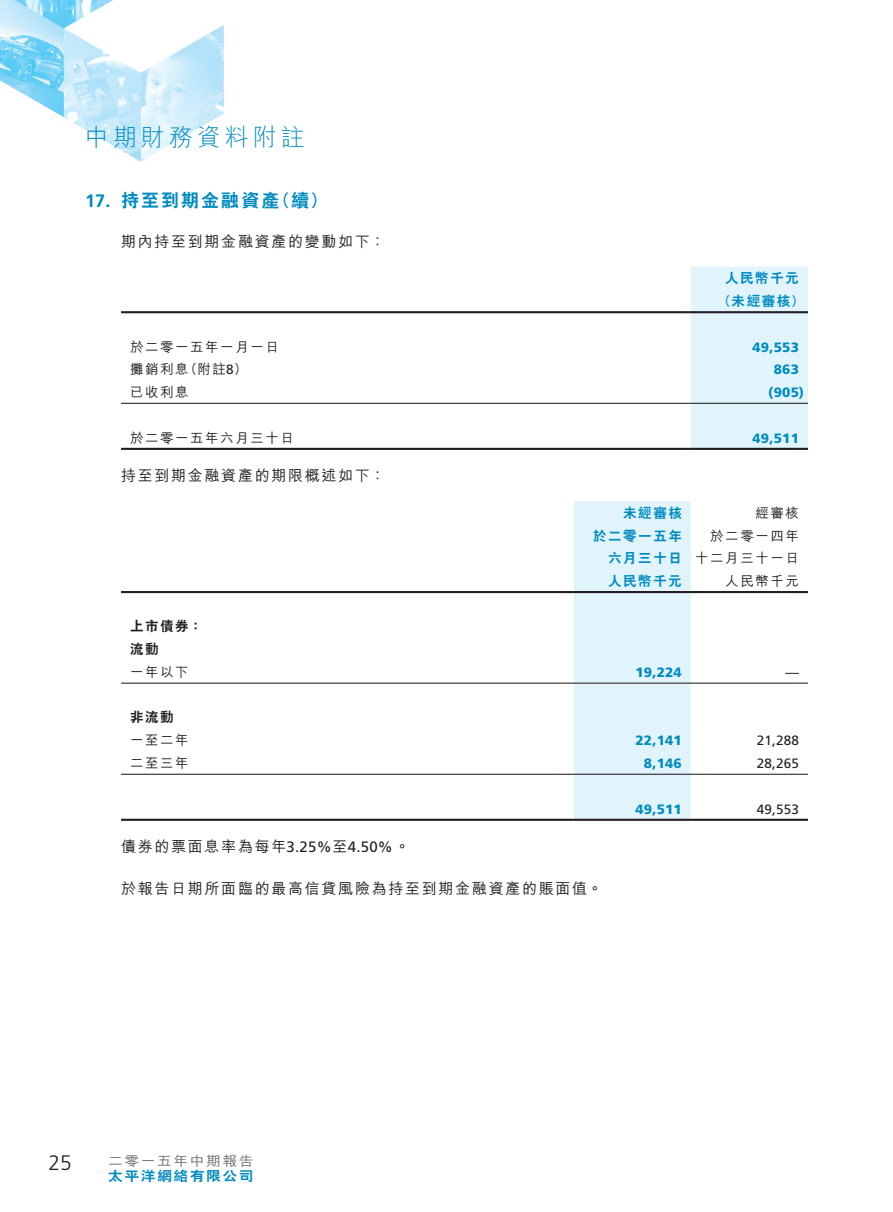
<style>
.page{position:relative;width:893px;height:1212px;background:#fff}
.page>*{position:absolute;margin:0;border:0;box-sizing:border-box;transform-origin:0 0}
.t1{font:300 24px "M Hei HK";letter-spacing:.165em;color:#008bc0}
.t2{font:300 21px "Frutiger LT Std";color:#231f20}
._03_H1{font:800 18px "C Hei 2 HK";letter-spacing:.115em;color:#008bc0}
._03_H1-2{font:700 18px "Frutiger LT Std";color:#008bc0}
._12___P2{font:500 15px "M Hei HK";letter-spacing:.115em;color:#231f20}
._29_Table_Stub__Note{font:500 13.5px "M Hei HK";letter-spacing:.115em;color:#231f20}
._02_Note_Text{font:900 13.5px "Frutiger LT Std";letter-spacing:.015em;color:#008bc0}
._02_Note_Text-2{font:800 13.5px/22.5px "C Hei 2 HK";letter-spacing:.115em;color:#008bc0;text-align:right}
._02_Note_Text-3{font:500 13.5px/22.5px "M Hei HK";letter-spacing:.115em;color:#231f20;text-align:right}
._02_Note_Text-4{font:13.5px "Frutiger LT Std";letter-spacing:.015em;color:#231f20}
._29_Table_Stub__Note-2{font:800 13.5px "C Hei 2 HK";letter-spacing:.115em;color:#231f20}
.t3{font:500 13.5px "M Hei HK";letter-spacing:.1em;color:#6c6d70;scale:1.1 1}
._02_Note_Text-5{font:800 13.5px "C Hei 2 HK";letter-spacing:.115em;color:#008bc0;scale:1.1 1}
.s1{font-family:"Frutiger LT Std";font-weight:400}
</style>
<div class="page">
<img style="left:0;top:0;width:224px;height:162px">
<svg style="left:121px;top:313px;width:561px;height:135px"></svg>
<hr style="left:121px;top:311px;width:561px;height:2px;background:#231f20">
<hr style="left:121px;top:448px;width:561px;height:2px;background:#231f20">
<hr style="left:121px;top:403px;width:561px;height:1px;background:#231f20">
<svg style="left:682px;top:267px;width:126px;height:183px;background:#ddeef5"></svg>
<svg style="left:121px;top:593px;width:687px;height:226px"></svg>
<hr style="left:121px;top:591px;width:444px;height:2px;background:#231f20">
<hr style="left:691px;top:591px;width:108px;height:2px;background:#231f20">
<svg style="left:799px;top:591px;width:9px;height:2px"></svg>
<hr style="left:121px;top:819px;width:444px;height:2px;background:#231f20">
<hr style="left:691px;top:819px;width:108px;height:2px;background:#231f20">
<svg style="left:799px;top:819px;width:9px;height:2px"></svg>
<hr style="left:121px;top:683px;width:444px;height:1px;background:#231f20">
<hr style="left:691px;top:683px;width:108px;height:1px;background:#231f20">
<hr style="left:121px;top:774px;width:444px;height:1px;background:#231f20">
<svg style="left:565px;top:501px;width:126px;height:320px;background:#dff0f7"></svg>
<hr style="left:691px;top:774px;width:108px;height:1px;background:#231f20">
<h1 class="t1" style="left:85px;top:120px;width:221px">中期財務資料附註</h1>
<p class="_03_H1-2" style="left:85px;top:191px;width:27px">17.</p>
<p class="_03_H1" style="left:121px;top:189px;width:160px">持至到期金融資產</p>
<p class="_03_H1" style="left:273px;top:189px;width:56px">（續(</p>
<p class="_12___P2" style="left:121px;top:230px;width:266px">期內持至到期金融資產的變動如下：</p>
<p class="_29_Table_Stub__Note" style="left:130px;top:337px;width:150px">於二零一五年一月一日</p>
<p class="_29_Table_Stub__Note" style="left:130px;top:360px;width:60px">攤銷利息</p>
<p class="_29_Table_Stub__Note" style="left:184px;top:360px;width:65px">（附註 (<span class="s1">8</span></p>
<p class="_29_Table_Stub__Note" style="left:130px;top:382px;width:60px">已收利息</p>
<p class="_29_Table_Stub__Note" style="left:130px;top:428px;width:165px">於二零一五年六月三十日</p>
<p class="_12___P2" style="left:121px;top:465px;width:266px">持至到期金融資產的期限概述如下：</p>
<p class="_29_Table_Stub__Note-2" style="left:130px;top:617px;width:74px">上市債券：</p>
<p class="_29_Table_Stub__Note-2" style="left:130px;top:640px;width:30px">流動</p>
<p class="_29_Table_Stub__Note" style="left:130px;top:662px;width:60px">一年以下</p>
<p class="_29_Table_Stub__Note-2" style="left:130px;top:708px;width:45px">非流動</p>
<p class="_29_Table_Stub__Note" style="left:130px;top:730px;width:60px">一至二年</p>
<p class="_29_Table_Stub__Note" style="left:130px;top:753px;width:60px">二至三年</p>
<p class="_02_Note_Text-2" style="left:725px;top:267px;width:75px">人民幣千元</p>
<p class="_02_Note_Text-2" style="left:718px;top:290px;width:88px">（未經審核(</p>
<p class="_02_Note_Text" style="left:752px;top:339px;width:48px">49,553</p>
<p class="_02_Note_Text" style="left:774px;top:361px;width:27px">863</p>
<p class="_02_Note_Text" style="left:768px;top:384px;width:37px">)905(</p>
<p class="_02_Note_Text" style="left:752px;top:430px;width:48px">49,511</p>
<p class="_02_Note_Text-2" style="left:623px;top:502px;width:60px">未經審核</p>
<p class="_02_Note_Text-2" style="left:593px;top:524px;width:90px">於二零一五年六月三十日</p>
<p class="_02_Note_Text-3" style="left:695px;top:523px;width:105px">於二零一四年十二月三十一日</p>
<p class="_02_Note_Text-3" style="left:725px;top:569px;width:75px">人民幣千元</p>
<p class="_02_Note_Text-3" style="left:755px;top:501px;width:45px">經審核</p>
<p class="_02_Note_Text-2" style="left:608px;top:570px;width:75px">人民幣千元</p>
<p class="_02_Note_Text" style="left:635px;top:664px;width:48px">19,224</p>
<p class="_02_Note_Text-4" style="left:785px;top:664px;width:15px">—</p>
<p class="_02_Note_Text" style="left:635px;top:732px;width:48px">22,141</p>
<p class="_02_Note_Text-4" style="left:757px;top:733px;width:44px">21,288</p>
<p class="_02_Note_Text" style="left:644px;top:755px;width:39px">8,146</p>
<p class="_02_Note_Text-4" style="left:757px;top:755px;width:44px">28,265</p>
<p class="_12___P2" style="left:121px;top:836px;width:290px">債券的票面息率為每年<span class="s1">3.25%</span>至<span class="s1">4.50%</span>。</p>
<p class="_12___P2" style="left:121px;top:878px;width:483px">於報告日期所面臨的最高信貸風險為持至到期金融資產的賬面值。</p>
<p class="_02_Note_Text" style="left:635px;top:801px;width:48px">49,511</p>
<p class="_02_Note_Text-4" style="left:757px;top:801px;width:44px">49,553</p>
<h2 class="t2" style="left:49px;top:1150px;width:25px">25</h2>
<p class="t3" style="left:108px;top:1151px;width:134px">二零一五年中期報告</p>
<p class="_02_Note_Text-5" style="left:108px;top:1166px;width:134px">太平洋網絡有限公司</p>
</div>
